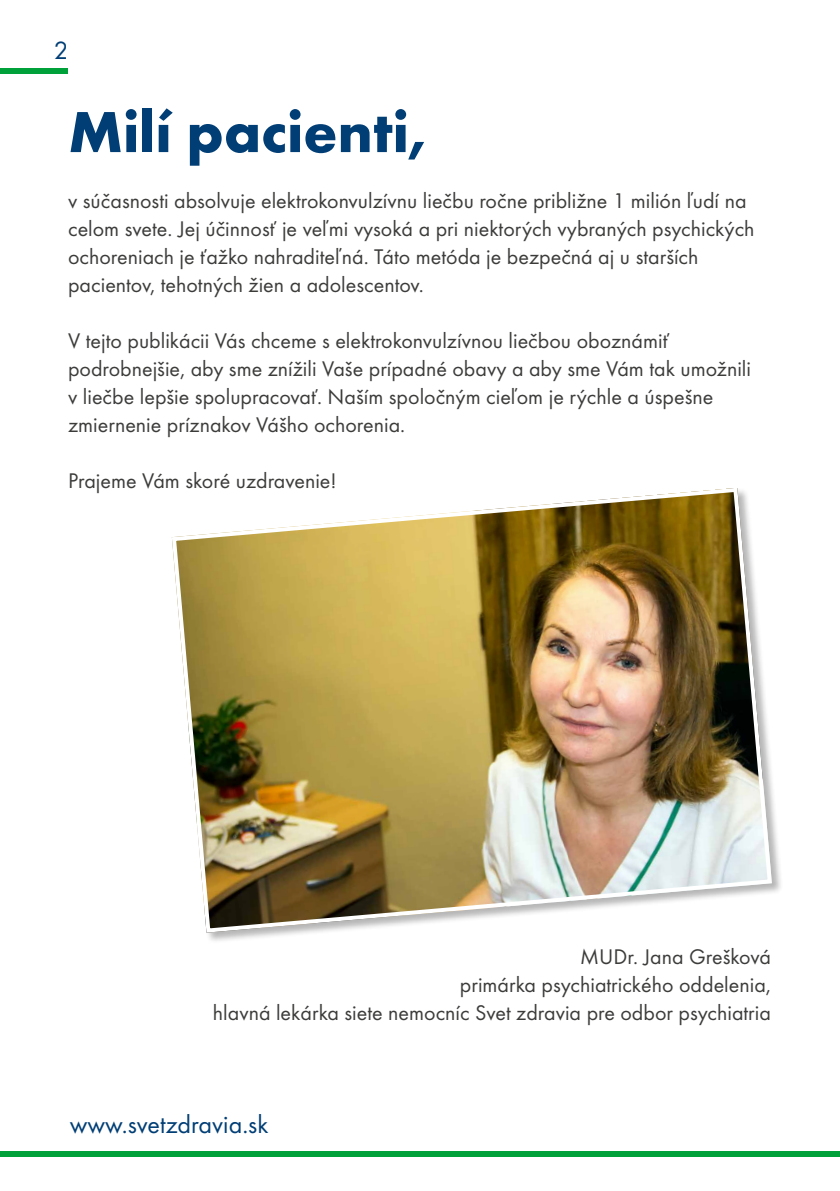
<style>
.page{position:relative;width:840px;height:1191px;background:#fff}
.page>*{position:absolute;margin:0;border:0;box-sizing:border-box;transform-origin:0 0}
.t1{font:700 60px "Futura TOT";color:#003e75}
.t2{font:26px "Futura TOT";color:#003e75}
.t3{font:22px/28px "Futura TOT";color:#3c3c3b}
</style>
<div class="page">
<div style="left:0;top:68px;width:68px;height:6px;background:#00a13a"></div>
<div style="left:172px;top:488px;width:610px;height:456px;background:#000;opacity:.29"></div>
<img style="left:171px;top:488px;width:602px;height:446px">
<div style="left:0;top:1151px;width:839px;height:6px;background:#00a13a"></div>
<p class="t2" style="left:53px;top:34px;width:16px">2</p>
<h1 class="t1" style="left:68px;top:95px;width:360px">Milí pacienti,</h1>
<p class="t3" style="left:68px;top:187px;width:687px">v súčasnosti absolvuje elektrokonvulzívnu liečbu ročne približne 1 milión ľudí na celom svete. Jej účinnosť je veľmi vysoká a pri niektorých vybraných psychických ochoreniach je ťažko nahraditeľná. Táto metóda je bezpečná aj u starších pacientov, tehotných žien a adolescentov.</p>
<p class="t3" style="left:68px;top:327px;width:684px">V tejto publikácii Vás chceme s elektrokonvulzívnou liečbou oboznámiť podrobnejšie, aby sme znížili Vaše prípadné obavy a aby sme Vám tak umožnili v liečbe lepšie spolupracovať. Naším spoločným cieľom je rýchle a úspešne zmiernenie príznakov Vášho ochorenia.</p>
<p class="t3" style="left:68px;top:467px;width:270px">Prajeme Vám skoré uzdravenie!</p>
<p class="t3" style="left:213px;top:943px;width:559px;text-align:right">MUDr. Jana Grešková<br>primárka psychiatrického oddelenia,<br>hlavná lekárka siete nemocníc Svet zdravia pre odbor psychiatria</p>
<p class="t2" style="left:70px;top:1109px;width:200px">www.svetzdravia.sk</p>
</div>
